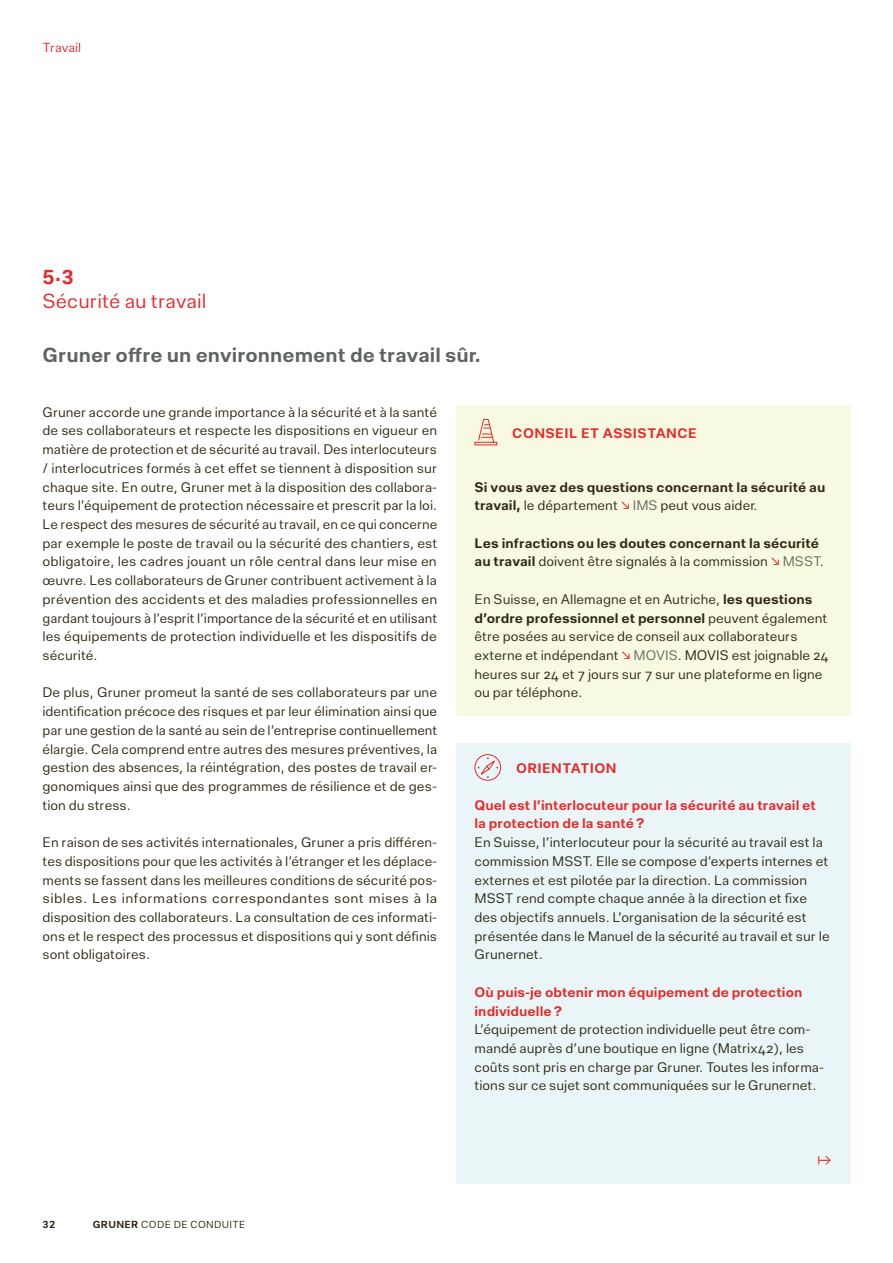
<style>
.page{position:relative;width:893px;height:1263px;background:#fff}
.page>*{position:absolute;margin:0;border:0;box-sizing:border-box;transform-origin:0 0}
.t1{font:700 21px "Elite Grotesk Text";color:#5f6461}
.t2{font:21px "Elite Grotesk Text";color:#e42b2b}
.t3{font:700 21px "Elite Grotesk Text";color:#e42b2b}
.t4{font:14.25px/18.8px "Elite Grotesk Text";color:#2f2912;text-align:justify}
.t5{font:700 14.25px/18.8px "Elite Grotesk Text";color:#2f2912}
.t6{font:700 14.25px/18.8px "Elite Grotesk Text";color:#e42b2b}
.t7{font:700 14.25px "Elite Grotesk Text";letter-spacing:.03em;color:#e42b2b}
.t8{font:14.25px "Elite Grotesk Text";color:#e42b2b}
.t9{font:13.5px "Elite Grotesk Text";color:#e42b2b}
.t10{font:10.5px "Elite Grotesk Text";letter-spacing:.03em;color:#2f2912}
.t11{font:700 10.5px "Elite Grotesk Text";color:#2f2912}
.s1{font-weight:700}
.s2{font-weight:400}
.s3{font-weight:400;color:#e42b2b}
.s4{font-weight:400;color:#6c6a63}
.s5{color:#e42b2b}
.s6{color:#6c6a63}
</style>
<div class="page">
<div style="left:456px;top:743px;width:394px;height:441px;background:#eaf5f7"></div>
<svg style="left:477px;top:757px;width:21px;height:21px"></svg>
<div style="left:475px;top:754px;width:26px;height:27px;border:1px solid #e42b2b;border-radius:50%"></div>
<div style="left:456px;top:406px;width:394px;height:310px;background:#f7f9e0"></div>
<svg style="left:474px;top:419px;width:23px;height:27px"></svg>
<p class="t9" style="left:43px;top:40px;width:40px">Travail</p>
<h1 class="t3" style="left:43px;top:262px;width:33px">5.3</h1>
<h1 class="t2" style="left:43px;top:290px;width:166px">Sécurité au travail</h1>
<h1 class="t1" style="left:43px;top:343px;width:440px">Gruner offre un environnement de travail sûr.</h1>
<p class="t4" style="left:43px;top:403px;width:396px">Gruner accorde une grande importance à la sécurité et à la santé de ses collaborateurs et respecte les dispositions en vigueur en matière de protection et de sécurité au travail. Des interlocuteurs / interlocutrices formés à cet effet se tiennent à disposition sur chaque site. En outre, Gruner met à la disposition des collabora&shy;teurs l’équipement de protection nécessaire et prescrit par la loi.<br>Le respect des mesures de sécurité au travail, en ce qui concerne par exemple le poste de travail ou la sécurité des chantiers, est obligatoire, les cadres jouant un rôle central dans leur mise en œuvre. Les collaborateurs de Gruner contribuent activement à la prévention des accidents et des maladies professionnelles en gardant toujours à l’esprit l’importance de la sécurité et en utilisant les équipements de protection individuelle et les dispositifs de sécurité.</p>
<p class="t4" style="left:43px;top:683px;width:396px">De plus, Gruner promeut la santé de ses collaborateurs par une identification précoce des risques et par leur élimination ainsi que par une gestion de la santé au sein de l’entreprise continuellement élargie. Cela comprend entre autres des mesures préventives, la gestion des absences, la réintégration, des postes de travail er&shy;gonomiques ainsi que des programmes de résilience et de ges&shy;tion du stress.</p>
<p class="t4" style="left:43px;top:833px;width:396px">En raison de ses activités internationales, Gruner a pris différen&shy;tes dispositions pour que les activités à l’étranger et les déplace&shy;ments se fassent dans les meilleures conditions de sécurité pos&shy;sibles. Les informations correspondantes sont mises à la disposition des collaborateurs. La consultation de ces informati&shy;ons et le respect des processus et dispositions qui y sont définis sont obligatoires.</p>
<p class="t11" style="left:43px;top:1219px;width:15px">32</p>
<p class="t10" style="left:93px;top:1219px;width:154px"><span class="s1">GRUNER</span> CODE DE CONDUITE</p>
<p class="t7" style="left:512px;top:425px;width:186px">CONSEIL ET ASSISTANCE</p>
<p class="t5" style="left:475px;top:478px;width:352px">Si vous avez des questions concernant la sécurité au travail, <span class="s2">le département</span> <span class="s3">↘</span> <span class="s4">IMS</span> <span class="s2">peut vous aider.</span></p>
<p class="t5" style="left:475px;top:534px;width:351px">Les infractions ou les doutes concernant la sécurité au travail <span class="s2">doivent être signalés à la commission</span> <span class="s3">↘</span> <span class="s4">MSST</span><span class="s2">.</span></p>
<p class="t4" style="left:475px;top:590px;width:356px;text-align:left">En Suisse, en Allemagne et en Autriche, <span class="s1">les questions d’ordre professionnel et personnel</span> peuvent également être posées au service de conseil aux collaborateurs externe et indépendant <span class="s5">↘</span> <span class="s6">MOVIS</span>. MOVIS est joignable 24 heures sur 24 et 7 jours sur 7 sur une plateforme en ligne ou par téléphone.</p>
<p class="t7" style="left:516px;top:760px;width:102px">ORIENTATION</p>
<p class="t6" style="left:475px;top:796px;width:343px">Quel est l’interlocuteur pour la sécurité au travail et la protection de la santé?</p>
<p class="t4" style="left:475px;top:833px;width:357px;text-align:left">En Suisse, l’interlocuteur pour la sécurité au travail est la commission MSST. Elle se compose d’experts internes et externes et est pilotée par la direction. La commission MSST rend compte chaque année à la direction et fixe des objectifs annuels. L’organisation de la sécurité est présentée dans le Manuel de la sécurité au travail et sur le Grunernet.</p>
<p class="t6" style="left:475px;top:983px;width:329px">Où puis-je obtenir mon équipement de protection individuelle?</p>
<p class="t4" style="left:475px;top:1020px;width:351px;text-align:left">L’équipement de protection individuelle peut être com&shy;mandé auprès d’une boutique en ligne (Matrix42), les coûts sont pris en charge par Gruner. Toutes les informa&shy;tions sur ce sujet sont communiquées sur le Grunernet.</p>
<p class="t8" style="left:817px;top:1152px;width:16px">↦</p>
</div>
